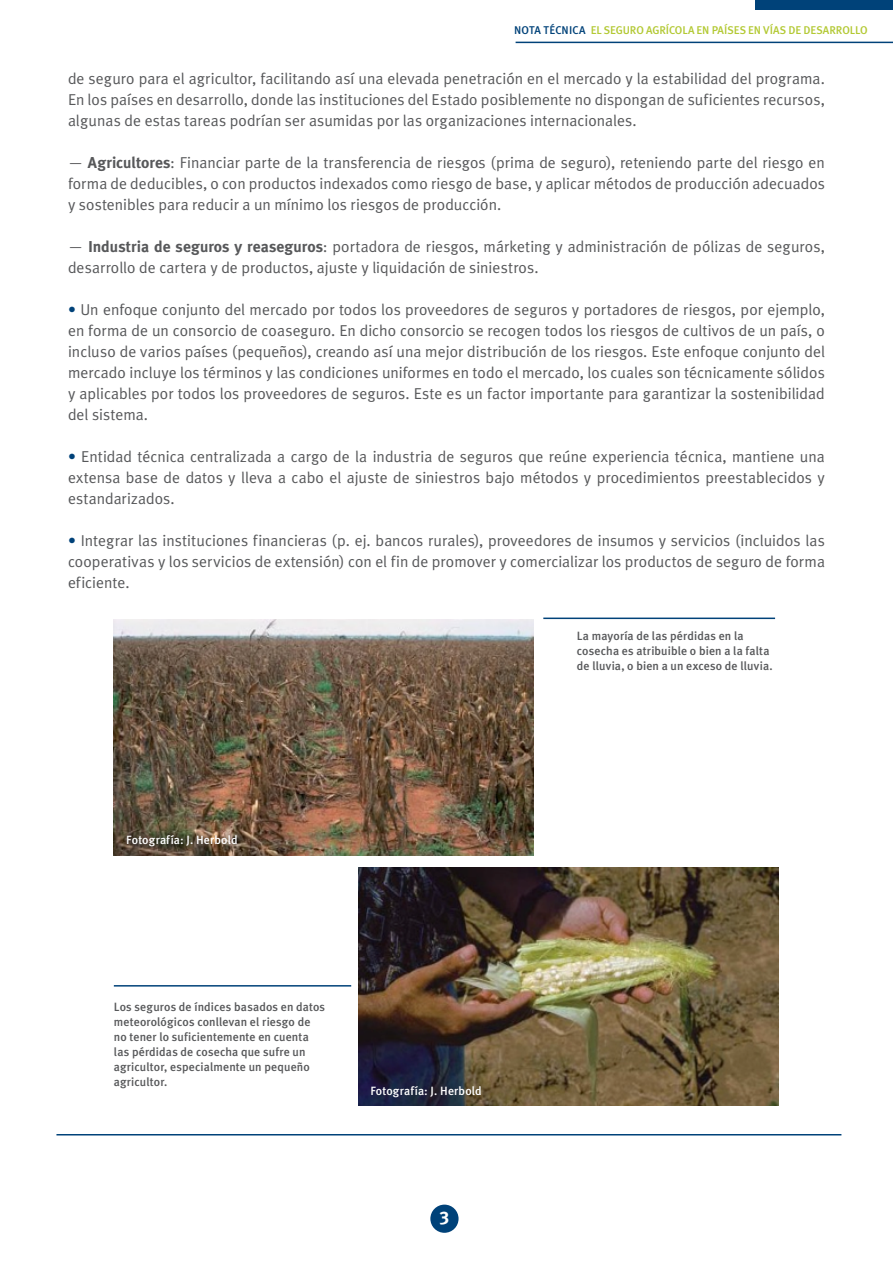
<style>
.page{position:relative;width:893px;height:1263px;background:#fff}
.page>*{position:absolute;margin:0;border:0;box-sizing:border-box;transform-origin:0 0}
.Párrafo_normal{font:18.3px "Meta Plus Bold Caps";color:#fff}
.Párrafo_normal-2{font:15.75px/21px "Meta Plus Normal";color:#57585a;text-align:justify}
.Párrafo_normal-3{font:500 12px/15px "Meta Plus";letter-spacing:.01em;color:#57585a}
.Párrafo_normal-4{font:500 12px "Meta Plus";letter-spacing:.01em;color:#fff}
.Párrafo_normal-5{font:500 11.25px "Meta Plus";letter-spacing:-.01em;color:#b3c934}
.s1{color:#004279}
.s2{font-family:"Meta Plus";font-weight:700}
</style>
<div class="page">
<img style="left:359px;top:868px;width:420px;height:237px">
<img style="left:113px;top:619px;width:421px;height:236px">
<hr style="left:56px;top:1134px;width:785px;height:1px;background:#004279">
<div style="left:430px;top:1204px;width:29px;height:29px;background:#004279;border-radius:50%"></div>
<div style="left:756px;top:0;width:137px;height:9px;background:#004279"></div>
<hr style="left:516px;top:42px;width:377px;height:1px;background:#004279">
<hr style="left:114px;top:985px;width:237px;height:1px;background:#004279">
<hr style="left:543px;top:617px;width:232px;height:2px;background:#004279">
<p class="Párrafo_normal-5" style="left:514px;top:24px;width:355px"><span class="s1">NOTA TÉCNICA</span> EL SEGURO AGRÍCOLA EN PAÍSES EN VÍAS DE DESARROLLO</p>
<p class="Párrafo_normal-2" style="left:68px;top:68px;width:758px">de seguro para el agricultor, facilitando así una elevada penetración en el mercado y la estabilidad del programa.<br>En los países en desarrollo, donde las instituciones del Estado posiblemente no dispongan de suficientes recursos, algunas de estas tareas podrían ser asumidas por las organizaciones internacionales.</p>
<p class="Párrafo_normal-2" style="left:68px;top:152px;width:758px">— <span class="s2">Agricultores</span>: Financiar parte de la transferencia de riesgos (prima de seguro), reteniendo parte del riesgo en forma de deducibles, o con productos indexados como riesgo de base, y aplicar métodos de producción adecuados y sostenibles para reducir a un mínimo los riesgos de producción.</p>
<p class="Párrafo_normal-2" style="left:68px;top:236px;width:758px">— <span class="s2">Industria de seguros y reaseguros</span>: portadora de riesgos, márketing y administración de pólizas de seguros, desarrollo de cartera y de productos, ajuste y liquidación de siniestros.</p>
<p class="Párrafo_normal-2" style="left:68px;top:299px;width:758px"><span class="s1">•</span> Un enfoque conjunto del mercado por todos los proveedores de seguros y portadores de riesgos, por ejemplo, en forma de un consorcio de coaseguro. En dicho consorcio se recogen todos los riesgos de cultivos de un país, o incluso de varios países (pequeños), creando así una mejor distribución de los riesgos. Este enfoque conjunto del mercado incluye los términos y las condiciones uniformes en todo el mercado, los cuales son técnicamente sólidos y aplicables por todos los proveedores de seguros. Este es un factor importante para garantizar la sostenibilidad del sistema.</p>
<p class="Párrafo_normal-2" style="left:68px;top:446px;width:758px"><span class="s1">•</span> Entidad técnica centralizada a cargo de la industria de seguros que reúne experiencia técnica, mantiene una extensa base de datos y lleva a cabo el ajuste de siniestros bajo métodos y procedimientos preestablecidos y estandarizados.</p>
<p class="Párrafo_normal-2" style="left:68px;top:530px;width:758px"><span class="s1">•</span> Integrar las instituciones financieras (p. ej. bancos rurales), proveedores de insumos y servicios (incluid0s las cooperativas y los servicios de extensión) con el fin de promover y comercializar los productos de seguro de forma eficiente.</p>
<p class="Párrafo_normal-4" style="left:126px;top:833px;width:113px">Fotografía: J. Herbold</p>
<p class="Párrafo_normal-3" style="left:114px;top:999px;width:213px">Los seguros de índices basados en datos meteorológicos conllevan el riesgo de no tener lo suficientemente en cuenta las pérdidas de cosecha que sufre un agricultor, especialmente un pequeño agricultor.</p>
<p class="Párrafo_normal-4" style="left:370px;top:1083px;width:113px">Fotografía: J. Herbold</p>
<p class="Párrafo_normal" style="left:439px;top:1207px;width:11px">3</p>
<p class="Párrafo_normal-3" style="left:577px;top:629px;width:197px">La mayoría de las pérdidas en la cosecha es atribuible o bien a la falta de lluvia, o bien a un exceso de lluvia.</p>
</div>
